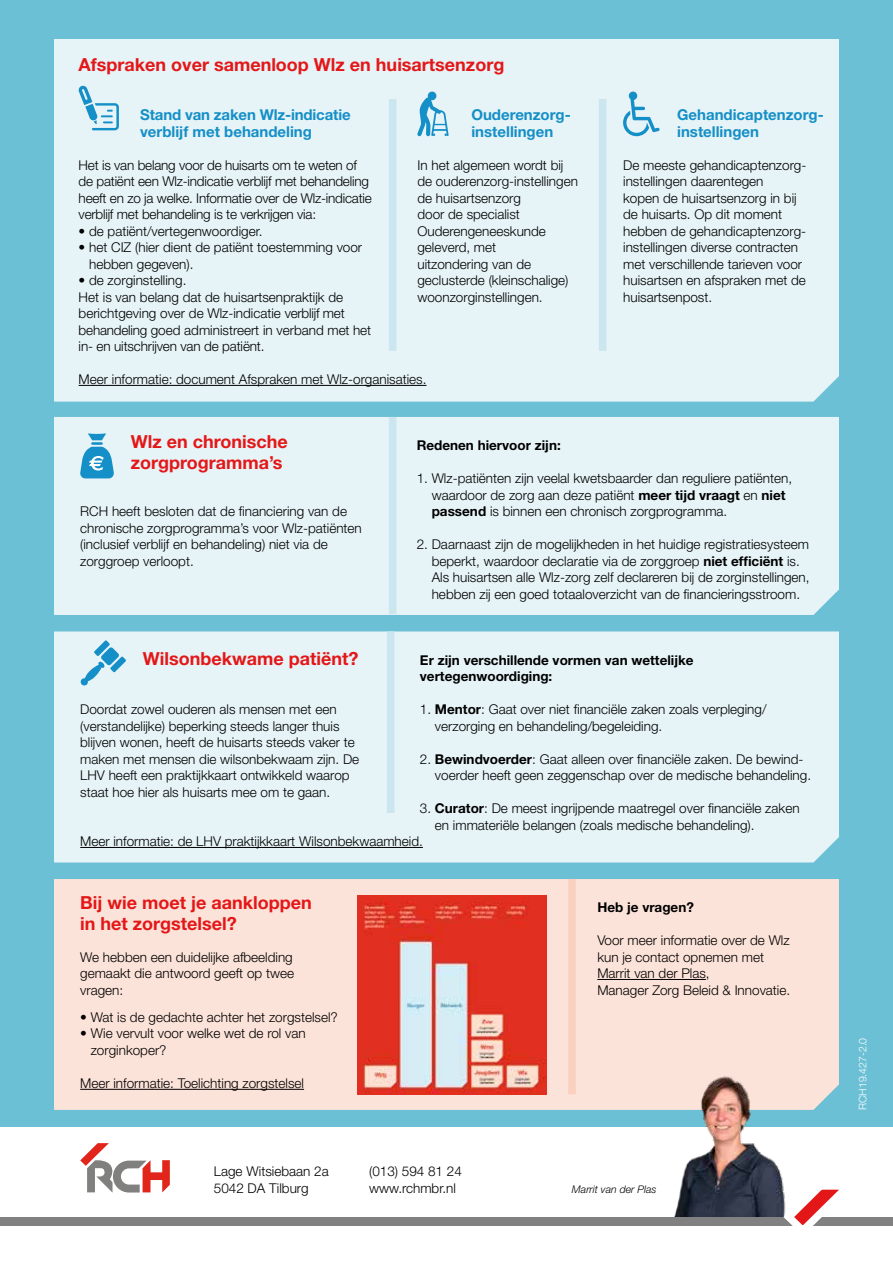
<style>
.page{position:relative;width:893px;height:1263px;background:#fff}
.page>*{position:absolute;margin:0;border:0;box-sizing:border-box;transform-origin:0 0}
.t1{font:700 18px/21.6px "Helvetica Neue LT";color:#e41718}
.t2{font:700 15px/16.5px "Helvetica Neue LT";color:#148fc7}
.t3{font:300 13.5px/16.5px "Helvetica Neue LT";color:#000}
.t4{font:700 13.5px/16.5px "Helvetica Neue LT";color:#000}
.t5{font:italic 300 10.5px "Helvetica Neue LT";color:#000}
.t6{font:300 10.5px "Helvetica Neue LT";color:#fff}
.s1{font-weight:700}
</style>
<div class="page">
<svg style="left:80px;top:1143px;width:90px;height:50px"></svg>
<div style="left:0;top:0;width:893px;height:1127px;background:#6bc0d5"></div>
<div style="left:54px;top:417px;width:785px;height:198px;background:#e6f3f7"></div>
<div style="left:54px;top:631px;width:785px;height:231px;background:#e6f3f7"></div>
<div style="left:54px;top:879px;width:785px;height:231px;background:#fce3d9"></div>
<hr style="left:80px;top:847px;width:343px;height:1px;background:#000">
<div style="left:389px;top:417px;width:7px;height:197px;background:#cbe6ef"></div>
<div style="left:387px;top:631px;width:7px;height:182px;background:#cbe6ef"></div>
<div style="left:568px;top:879px;width:8px;height:215px;background:#fad0bf"></div>
<svg style="left:80px;top:640px;width:46px;height:45px;background:#aad6e9"></svg>
<hr style="left:80px;top:1089px;width:224px;height:1px;background:#000">
<hr style="left:597px;top:979px;width:109px;height:1px;background:#000">
<svg style="left:80px;top:433px;width:34px;height:45px;background:#6cb9db"></svg>
<div style="left:54px;top:39px;width:785px;height:363px;background:#e6f3f7"></div>
<hr style="left:79px;top:385px;width:347px;height:1px;background:#000">
<div style="left:389px;top:99px;width:7px;height:252px;background:#cbe6ef"></div>
<div style="left:599px;top:99px;width:7px;height:252px;background:#cbe6ef"></div>
<svg style="left:78px;top:86px;width:41px;height:44px;background:#afd8ea"></svg>
<img style="left:663px;top:1073px;width:128px;height:144px">
<div style="left:0;top:1217px;width:893px;height:8px;background:#818182"></div>
<svg style="left:778px;top:1175px;width:88px;height:51px"></svg>
<img style="left:357px;top:895px;width:189px;height:199px">
<svg style="left:417px;top:92px;width:32px;height:44px"></svg>
<svg style="left:623px;top:92px;width:37px;height:44px;background:#b0d9ea"></svg>
<h1 class="t1" style="left:79px;top:53px;width:427px">Afspraken over samenloop Wlz en huisartsenzorg</h1>
<p class="t2" style="left:140px;top:106px;width:212px">Stand van zaken Wlz-indicatie verblijf met behandeling</p>
<p class="t3" style="left:79px;top:156px;width:295px">Het is van belang voor de huisarts om te weten of de patiënt een Wlz-indicatie verblijf met behandeling heeft en zo ja welke. Informatie over de Wlz-indicatie verblijf met behandeling is te verkrijgen via:</p>
<p class="t3" style="left:79px;top:222px;width:185px">• de patiënt/vertegenwoordiger.</p>
<p class="t3" style="left:89px;top:239px;width:275px;text-indent:-11px">• het CIZ (hier dient de patiënt toestemming voor hebben gegeven).</p>
<p class="t3" style="left:79px;top:272px;width:294px">• de zorginstelling.<br>Het is van belang dat de huisartsenpraktijk de berichtgeving over de Wlz-indicatie verblijf met behandeling goed administreert in verband met het in- en uitschrijven van de patiënt.</p>
<p class="t2" style="left:471px;top:106px;width:101px">Ouderenzorg&shy;instellingen</p>
<p class="t3" style="left:417px;top:156px;width:162px">In het algemeen wordt bij de ouderenzorg-instellingen de huisartsenzorg<br>door de specialist<br>Ouderengeneeskunde geleverd, met<br>uitzondering van de geclusterde (kleinschalige) woonzorginstellingen.</p>
<p class="t3" style="left:79px;top:371px;width:349px">Meer informatie: document Afspraken met Wlz-organisaties.</p>
<p class="t2" style="left:677px;top:106px;width:148px">Gehandicaptenzorg&shy;instellingen</p>
<p class="t3" style="left:623px;top:156px;width:185px">De meeste gehandicaptenzorg&shy;instellingen daarentegen<br>kopen de huisartsenzorg in bij de huisarts. Op dit moment hebben de gehandicaptenzorg&shy;instellingen diverse contracten met verschillende tarieven voor huisartsen en afspraken met de huisartsenpost.</p>
<h1 class="t1" style="left:131px;top:430px;width:158px">Wlz en chronische zorgprogramma’s</h1>
<p class="t3" style="left:80px;top:503px;width:283px">RCH heeft besloten dat de financiering van de chronische zorgprogramma’s voor Wlz-patiënten (inclusief verblijf en behandeling) niet via de zorggroep verloopt.</p>
<p class="t4" style="left:417px;top:437px;width:146px">Redenen hiervoor zijn:</p>
<p class="t3" style="left:432px;top:470px;width:362px;text-indent:-15px">1. Wlz-patiënten zijn veelal kwetsbaarder dan reguliere patiënten, waardoor de zorg aan deze patiënt <span class="s1">meer tijd vraagt</span> en <span class="s1">niet passend</span> is binnen een chronisch zorgprogramma.</p>
<p class="t3" style="left:432px;top:536px;width:379px;text-indent:-15px">2. Daarnaast zijn de mogelijkheden in het huidige registratiesysteem beperkt, waardoor declaratie via de zorggroep <span class="s1">niet efficiënt</span> is.<br>Als huisartsen alle Wlz-zorg zelf declareren bij de zorginstellingen, hebben zij een goed totaaloverzicht van de financieringsstroom.</p>
<h1 class="t1" style="left:143px;top:647px;width:217px">Wilsonbekwame patiënt?</h1>
<p class="t3" style="left:80px;top:701px;width:281px">Doordat zowel ouderen als mensen met een (verstandelijke) beperking steeds langer thuis blijven wonen, heeft de huisarts steeds vaker te maken met mensen die wilsonbekwaam zijn. De LHV heeft een praktijkkaart ontwikkeld waarop staat hoe hier als huisarts mee om te gaan.</p>
<p class="t3" style="left:80px;top:833px;width:344px">Meer informatie: de LHV praktijkkaart Wilsonbekwaamheid.</p>
<p class="t4" style="left:420px;top:651px;width:275px">Er zijn verschillende vormen van wettelijke vertegenwoordiging:</p>
<p class="t3" style="left:435px;top:701px;width:333px;text-indent:-15px">1. <span class="s1">Mentor</span>: Gaat over niet financiële zaken zoals verpleging/ verzorging en behandeling/begeleiding.</p>
<p class="t3" style="left:435px;top:750px;width:378px;text-indent:-15px">2. <span class="s1">Bewindvoerder</span>: Gaat alleen over financiële zaken. De bewind&shy;voerder heeft geen zeggenschap over de medische behandeling.</p>
<p class="t3" style="left:435px;top:800px;width:366px;text-indent:-15px">3. <span class="s1">Curator</span>: De meest ingrijpende maatregel over financiële zaken en immateriële belangen (zoals medische behandeling).</p>
<h1 class="t1" style="left:80px;top:891px;width:233px">Bij wie moet je aankloppen in het zorgstelsel?</h1>
<p class="t3" style="left:80px;top:948px;width:215px;text-align:justify">We hebben een duidelijke afbeelding gemaakt die antwoord geeft op twee vragen:</p>
<p class="t3" style="left:80px;top:1008px;width:259px">• Wat is de gedachte achter het zorgstelsel?</p>
<p class="t3" style="left:91px;top:1025px;width:216px;text-indent:-11px">• Wie vervult voor welke wet de rol van zorginkoper?</p>
<p class="t3" style="left:80px;top:1074px;width:225px">Meer informatie: Toelichting zorgstelsel</p>
<p class="t3" style="left:214px;top:1163px;width:116px">Lage Witsiebaan 2a<br>5042 DA Tilburg</p>
<p class="t3" style="left:369px;top:1163px;width:94px">(013) 594 81 24 www.rchmbr.nl</p>
<p class="t4" style="left:597px;top:899px;width:98px">Heb je vragen?</p>
<p class="t3" style="left:597px;top:932px;width:194px">Voor meer informatie over de Wlz kun je contact opnemen met<br>Marrit van der Plas,<br>Manager Zorg Beleid &amp; Innovatie.</p>
<p class="t5" style="left:572px;top:1183px;width:86px">Marrit van der Plas</p>
<p class="t6" style="left:856px;top:1110px;width:74px;rotate:-90deg">RCH19.427-2.0</p>
</div>
